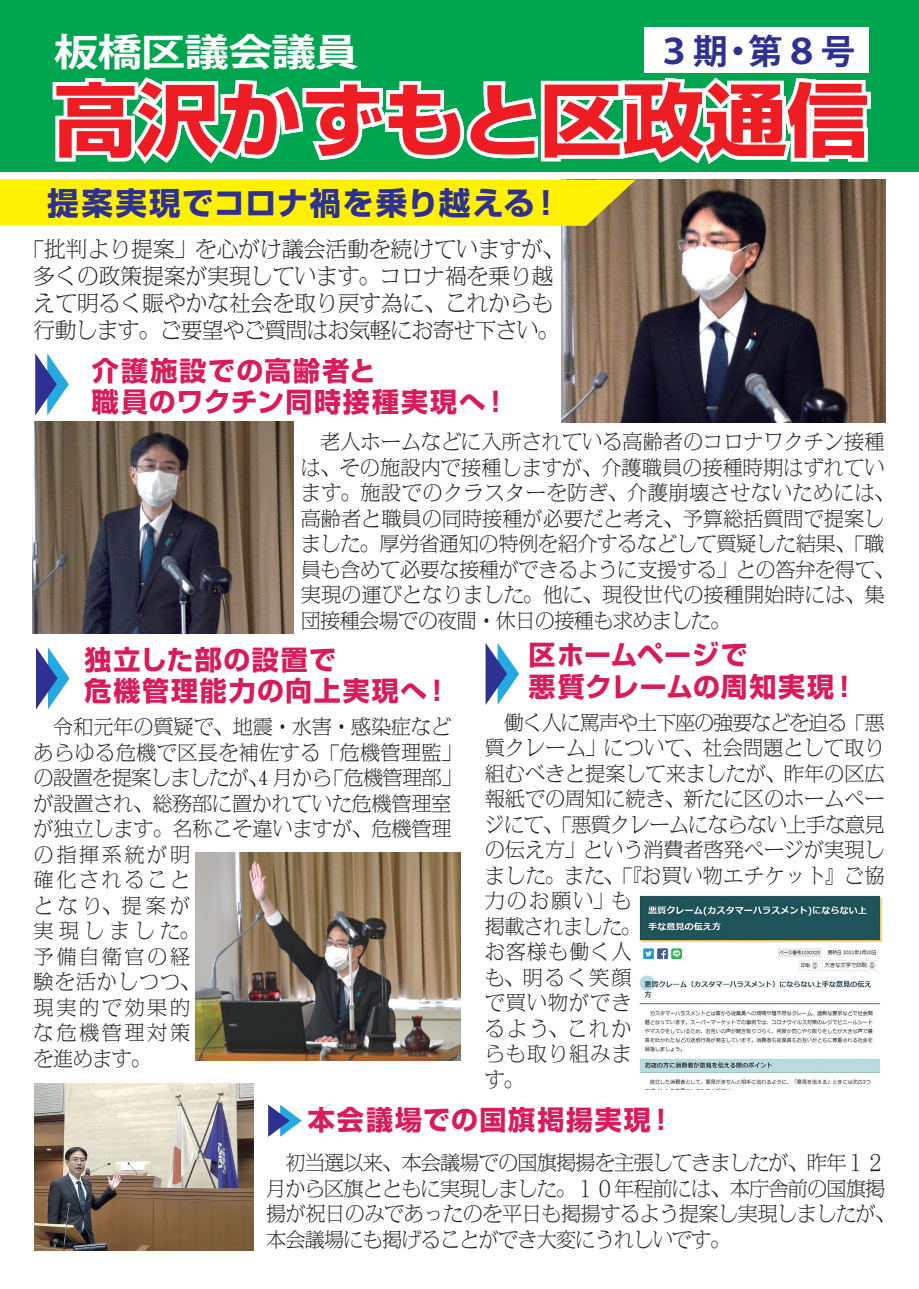
<style>
.page{position:relative;width:919px;height:1289px;background:#fff}
.page>*{position:absolute;margin:0;border:0;box-sizing:border-box;transform-origin:0 0}
.t1{font:700 79.5px "Shin Go Pr 5";color:#ee1d23;scale:1.04 1}
.t2{font:700 37.8px "Koz Go Pro";letter-spacing:-.025em;color:#fff;scale:1.18 1}
.t3{font:700 34.5px "Koz Go Pro";color:#2e3092}
.t4{font:700 31.5px "Shin Go Pr 5";letter-spacing:.04em;color:#2e3092}
.t5{font:700 27px/31.5px "Shin Go Pr 5";letter-spacing:.055em;color:#d91a5b}
.t6{font:700 27px/31.5px "Shin Go Pr 5";letter-spacing:.025em;color:#d91a5b}
.t7{font:300 21px/27px "M News M Pro";letter-spacing:.035em;color:#231f20;text-align:center}
.t8{font:300 19.5px/25.5px "M News M Pro";letter-spacing:.03em;color:#231f20}
.t9{font:300 19.5px/25.5px "M News M Pro";letter-spacing:-.01em;color:#231f20}
</style>
<div class="page">
<div style="left:0;top:0;width:918px;height:171px;background:#00a54f"></div>
<svg style="left:52px;top:77px;width:819px;height:87px"></svg>
<div style="left:643px;top:27px;width:225px;height:45px;background:#fff"></div>
<img style="left:561px;top:180px;width:324px;height:243px">
<svg style="left:0;top:179px;width:635px;height:47px;background:#faec08"></svg>
<img style="left:32px;top:421px;width:261px;height:213px">
<svg style="left:35px;top:353px;width:34px;height:62px"></svg>
<svg style="left:485px;top:643px;width:34px;height:62px"></svg>
<svg style="left:36px;top:647px;width:34px;height:62px"></svg>
<svg style="left:268px;top:1104px;width:34px;height:32px"></svg>
<img style="left:34px;top:1083px;width:219px;height:166px">
<img style="left:196px;top:852px;width:264px;height:208px">
<img style="left:639px;top:895px;width:243px;height:194px">
<h2 class="t2" style="left:54px;top:27px;width:260px">板橋区議会議員</h2>
<h3 class="t3" style="left:656px;top:29px;width:200px">３期・第８号</h3>
<h1 class="t1" style="left:54px;top:57px;width:785px">高沢かずもと区政通信</h1>
<h3 class="t4" style="left:47px;top:178px;width:516px">提案実現でコロナ禍を乗り越える！</h3>
<p class="t7" style="left:23px;top:234px;width:542px">「批判より提案」を心がけ議会活動を続けていますが、多くの政策提案が実現しています。コロナ禍を乗り越えて明るく賑やかな社会を取り戻す為に、これからも行動します。ご要望やご質問はお気軽にお寄せ下さい。</p>
<h3 class="t5" style="left:92px;top:353px;width:418px">介護施設での高齢者と<br>職員のワクチン同時接種実現へ！</h3>
<p class="t8" style="left:301px;top:428px;width:594px;text-indent:20px">老人ホームなどに入所されている高齢者のコロナワクチン接種は、その施設内で接種しますが、介護職員の接種時期はずれています。施設でのクラスターを防ぎ、介護崩壊させないためには、高齢者と職員の同時接種が必要だと考え、予算総括質問で提案しました。厚労省通知の特例を紹介するなどして質疑した結果、「職員も含めて必要な接種ができるように支援する」との答弁を得て、実現の運びとなりました。他に、現役世代の接種開始時には、集団接種会場での夜間・休日の接種も求めました。</p>
<h3 class="t5" style="left:84px;top:642px;width:367px">独立した部の設置で<br>危機管理能力の向上実現へ！</h3>
<h3 class="t6" style="left:528px;top:637px;width:330px">区ホームページで<br>悪質クレームの周知実現！</h3>
<p class="t8" style="left:34px;top:713px;width:428px">　令和元年の質疑で、地震・水害・感染症などあらゆる危機で区長を補佐する「危機管理監」の設置を提案しましたが、4 月から「危機管理部」が設置され、総務部に置かれていた危機管理室が独立します。名称こそ違いますが、危機管理の指揮系統が明<br>確化されること<br>となり、提案が<br>実現しました。<br>予備自衛官の経<br>験を活かしつつ、<br>現実的で効果的<br>な危機管理対策<br>を進めます。</p>
<p class="t8" style="left:485px;top:708px;width:400px">　働く人に罵声や土下座の強要などを迫る「悪質クレーム」について、社会問題として取り組むべきと提案して来ましたが、昨年の区広報紙での周知に続き、新たに区のホームページにて、「悪質クレームにならない上手な意見の伝え方」という消費者啓発ページが実現しました。また、「『お買い物エチケット』ご協力のお願い」も<br>掲載されました。<br>お客様も働く人<br>も、明るく笑顔<br>で買い物ができ<br>るよう、これか<br>らも取り組みま<br>す。</p>
<h3 class="t5" style="left:308px;top:1102px;width:368px">本会議場での国旗掲揚実現！</h3>
<p class="t9" style="left:266px;top:1148px;width:629px">　初当選以来、本会議場での国旗掲揚を主張してきましたが、昨年１２月から区旗とともに実現しました。１０年程前には、本庁舎前の国旗掲揚が祝日のみであったのを平日も掲揚するよう提案し実現しましたが、本会議場にも掲げることができ大変にうれしいです。</p>
</div>
